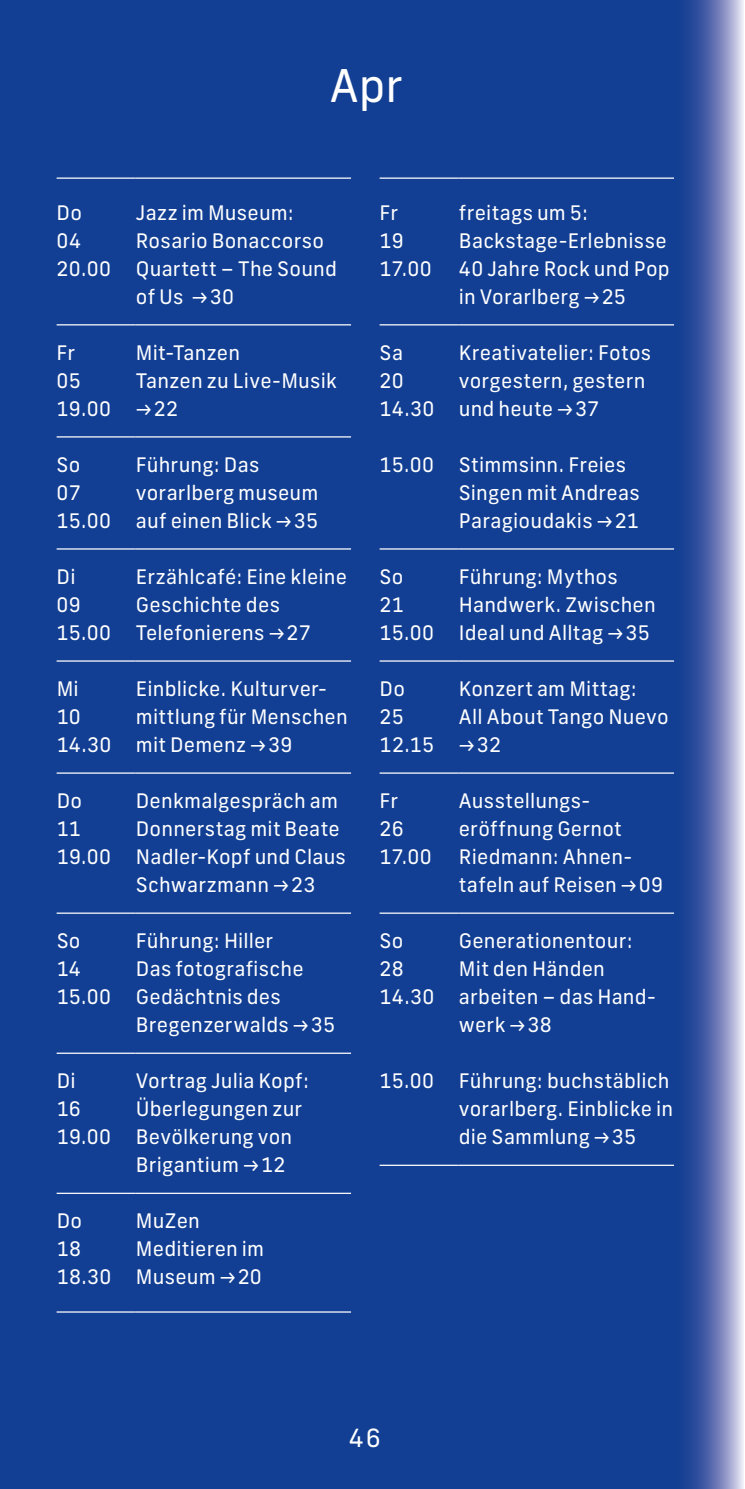
<style>
.page{position:relative;width:745px;height:1489px;background:#fff}
.page>*{position:absolute;margin:0;border:0;box-sizing:border-box;transform-origin:0 0}
.t1{font:45px "New Frank";color:#fff}
.t2{font:25px "New Frank";color:#fff}
.t3{font:20px/28px "New Frank";letter-spacing:.01em;color:#fff}
</style>
<div class="page">
<div style="left:0;top:0;width:673px;height:1488px;background:#123f93"></div>
<svg style="left:672px;top:0;width:71px;height:1488px;background:#5c72b1"></svg>
<hr style="left:743px;top:0;width:1px;height:1488px;background:#f2f2fa">
<hr style="left:57px;top:772px;width:79px;height:1px;background:#fff">
<hr style="left:136px;top:772px;width:215px;height:1px;background:#fff">
<hr style="left:57px;top:177px;width:79px;height:2px;background:#fff">
<hr style="left:136px;top:177px;width:215px;height:2px;background:#fff">
<hr style="left:57px;top:324px;width:79px;height:1px;background:#fff">
<hr style="left:136px;top:324px;width:215px;height:1px;background:#fff">
<hr style="left:57px;top:436px;width:79px;height:1px;background:#fff">
<hr style="left:136px;top:436px;width:215px;height:1px;background:#fff">
<hr style="left:57px;top:548px;width:79px;height:1px;background:#fff">
<hr style="left:136px;top:548px;width:215px;height:1px;background:#fff">
<hr style="left:57px;top:660px;width:79px;height:1px;background:#fff">
<hr style="left:136px;top:660px;width:215px;height:1px;background:#fff">
<hr style="left:57px;top:912px;width:79px;height:1px;background:#fff">
<hr style="left:136px;top:912px;width:215px;height:1px;background:#fff">
<hr style="left:57px;top:1052px;width:79px;height:1px;background:#fff">
<hr style="left:136px;top:1052px;width:215px;height:1px;background:#fff">
<hr style="left:57px;top:1192px;width:79px;height:1px;background:#fff">
<hr style="left:136px;top:1192px;width:215px;height:1px;background:#fff">
<hr style="left:57px;top:1311px;width:79px;height:1px;background:#fff">
<hr style="left:136px;top:1311px;width:215px;height:1px;background:#fff">
<hr style="left:379px;top:324px;width:79px;height:1px;background:#fff">
<hr style="left:458px;top:324px;width:215px;height:1px;background:#fff">
<hr style="left:379px;top:912px;width:79px;height:1px;background:#fff">
<hr style="left:458px;top:912px;width:215px;height:1px;background:#fff">
<hr style="left:379px;top:177px;width:79px;height:2px;background:#fff">
<hr style="left:458px;top:177px;width:215px;height:2px;background:#fff">
<hr style="left:379px;top:548px;width:79px;height:1px;background:#fff">
<hr style="left:458px;top:548px;width:215px;height:1px;background:#fff">
<hr style="left:379px;top:660px;width:79px;height:1px;background:#fff">
<hr style="left:458px;top:660px;width:215px;height:1px;background:#fff">
<hr style="left:379px;top:772px;width:79px;height:1px;background:#fff">
<hr style="left:458px;top:772px;width:215px;height:1px;background:#fff">
<hr style="left:379px;top:1164px;width:79px;height:1px;background:#fff">
<hr style="left:458px;top:1164px;width:215px;height:1px;background:#fff">
<h1 class="t1" style="left:329px;top:58px;width:74px">Apr</h1>
<p class="t3" style="left:57px;top:198px;width:56px">Do<br>04<br>20.00</p>
<p class="t3" style="left:136px;top:198px;width:202px">Jazz im Museum:<br>Rosario Bonaccorso<br>Quartett – The Sound of Us →30</p>
<p class="t3" style="left:57px;top:338px;width:56px">Fr<br>05<br>19.00</p>
<p class="t3" style="left:136px;top:338px;width:202px">Mit-Tanzen<br>Tanzen zu Live-Musik</p>
<p class="t3" style="left:136px;top:394px;width:44px">→22</p>
<p class="t3" style="left:57px;top:450px;width:56px">So<br>07<br>15.00</p>
<p class="t3" style="left:136px;top:450px;width:184px">Führung: Das vorarlberg museum auf einen Blick →35</p>
<p class="t3" style="left:57px;top:562px;width:56px">Di<br>09<br>15.00</p>
<p class="t3" style="left:136px;top:562px;width:212px">Erzählcafé: Eine kleine<br>Geschichte des<br>Telefonierens →27</p>
<p class="t3" style="left:57px;top:674px;width:56px">Mi<br>10<br>14.30</p>
<p class="t3" style="left:136px;top:674px;width:213px">Einblicke. Kulturver&shy;mittlung für Menschen mit Demenz →39</p>
<p class="t3" style="left:57px;top:786px;width:56px">Do<br>11<br>19.00</p>
<p class="t3" style="left:136px;top:786px;width:211px">Denkmalgespräch am<br>Donnerstag mit Beate<br>Nadler-Kopf und Claus<br>Schwarzmann →23</p>
<p class="t3" style="left:57px;top:926px;width:56px">So<br>14<br>15.00</p>
<p class="t3" style="left:136px;top:926px;width:200px">Führung: Hiller<br>Das fotografische<br>Gedächtnis des<br>Bregenzerwalds →35</p>
<p class="t3" style="left:57px;top:1066px;width:56px">Di<br>16<br>19.00</p>
<p class="t3" style="left:136px;top:1066px;width:174px">Vortrag Julia Kopf:<br>Überlegungen zur<br>Bevölkerung von<br>Brigantium →12</p>
<p class="t3" style="left:57px;top:1206px;width:56px">Do<br>18<br>18.30</p>
<p class="t3" style="left:136px;top:1206px;width:130px">MuZen<br>Meditieren im<br>Museum →20</p>
<p class="t3" style="left:379px;top:198px;width:54px">Fr<br>19<br>17.00</p>
<p class="t3" style="left:458px;top:198px;width:212px">freitags um 5:<br>Backstage-Erlebnisse<br>40 Jahre Rock und Pop in Vorarlberg →25</p>
<p class="t3" style="left:379px;top:338px;width:56px">Sa<br>20<br>14.30</p>
<p class="t3" style="left:458px;top:338px;width:194px">Kreativatelier: Fotos vorgestern, gestern und heute →37</p>
<p class="t3" style="left:379px;top:450px;width:56px">15.00</p>
<p class="t3" style="left:458px;top:450px;width:182px">Stimmsinn. Freies<br>Singen mit Andreas<br>Paragioudakis →21</p>
<p class="t3" style="left:379px;top:562px;width:56px">So<br>21<br>15.00</p>
<p class="t3" style="left:458px;top:562px;width:198px">Führung: Mythos<br>Handwerk. Zwischen<br>Ideal und Alltag →35</p>
<p class="t3" style="left:379px;top:674px;width:56px">Do<br>25<br>12.15</p>
<p class="t3" style="left:458px;top:674px;width:211px">Konzert am Mittag:<br>All About Tango Nuevo</p>
<p class="t3" style="left:458px;top:730px;width:44px">→32</p>
<p class="t3" style="left:379px;top:786px;width:54px">Fr<br>26<br>17.00</p>
<p class="t3" style="left:458px;top:786px;width:206px">Ausstellungs&shy;eröffnung Gernot<br>Riedmann: Ahnen&shy;tafeln auf Reisen →09</p>
<p class="t3" style="left:379px;top:926px;width:56px">So<br>28<br>14.30</p>
<p class="t3" style="left:379px;top:1066px;width:56px">15.00</p>
<p class="t3" style="left:458px;top:926px;width:199px">Generationentour:<br>Mit den Händen arbeiten – das Hand&shy;werk →38</p>
<p class="t3" style="left:458px;top:1066px;width:216px">Führung: buchstäblich vorarlberg. Einblicke in die Sammlung →35</p>
<p class="t2" style="left:349px;top:1421px;width:33px">46</p>
</div>
